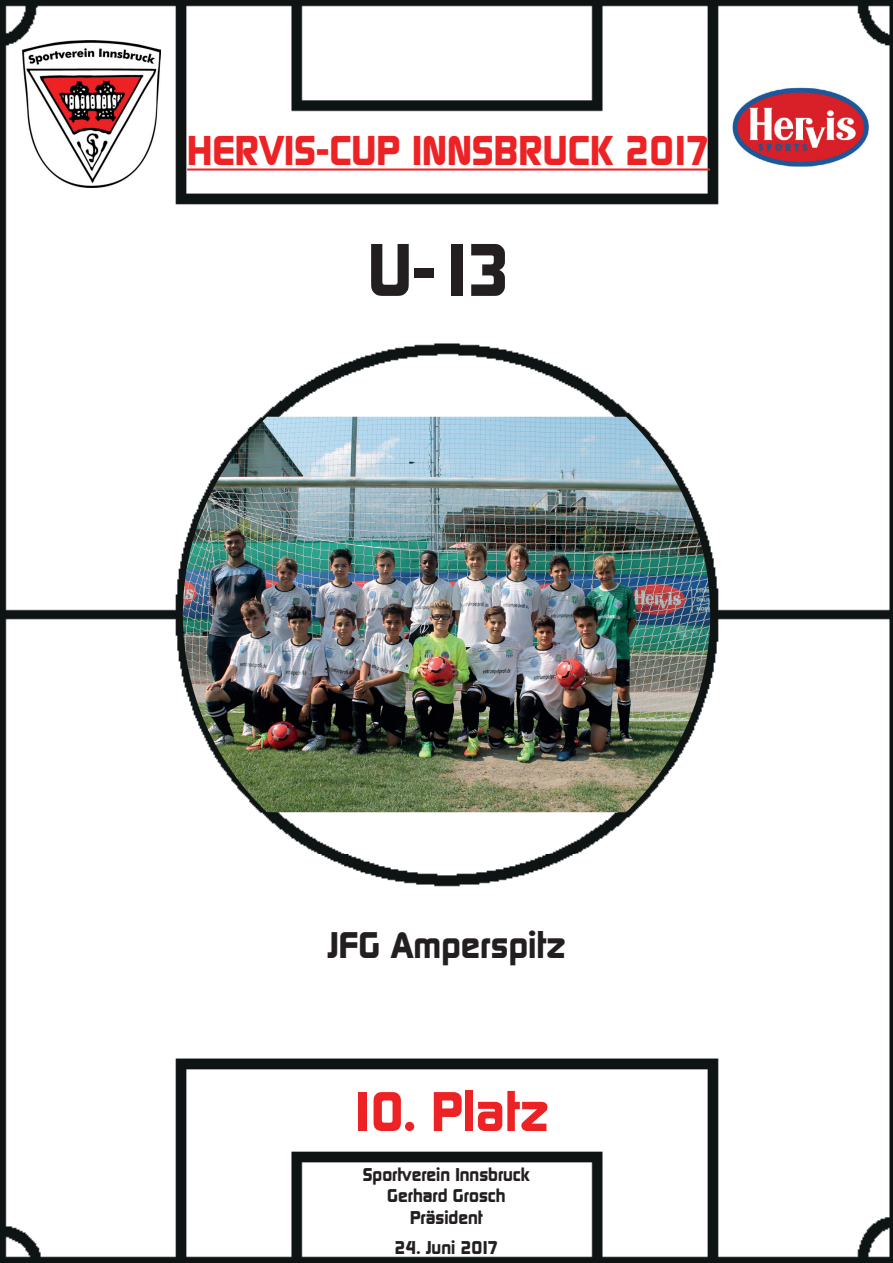
<style>
.page{position:relative;width:893px;height:1263px;background:#fff}
.page>*{position:absolute;margin:0;border:0;box-sizing:border-box;transform-origin:0 0}
.t1{font:800 72px "Randy Becker";color:#231f20}
.t2{font:800 54px "Randy Becker";color:#ed2225}
.t3{font:800 40.5px "Randy Becker";color:#ed2225}
.t4{font:800 36px "Randy Becker";color:#231f20}
.t5{font:800 18px/21.6px "Randy Becker";color:#231f20;text-align:center}
</style>
<div class="page">
<img style="left:0;top:0;width:893px;height:1263px">
<hr style="left:187px;top:168px;width:523px;height:3px;background:#ed2225">
<img style="left:23px;top:40px;width:137px;height:147px">
<img style="left:732px;top:87px;width:137px;height:81px">
<img style="left:183px;top:417px;width:527px;height:395px">
<h3 class="t3" style="left:187px;top:127px;width:524px">HERVIS-CUP INNSBRUCK 2017</h3>
<h1 class="t1" style="left:368px;top:227px;width:144px">U-13</h1>
<h3 class="t4" style="left:327px;top:924px;width:240px">JFG Amperspitz</h3>
<h2 class="t2" style="left:346px;top:1079px;width:204px">10. Platz</h2>
<p class="t5" style="left:363px;top:1164px;width:169px">Sportverein Innsbruck<br>Gerhard Grosch<br>Präsident</p>
<p class="t5" style="left:395px;top:1237px;width:105px">24. Juni 2017</p>
</div>
